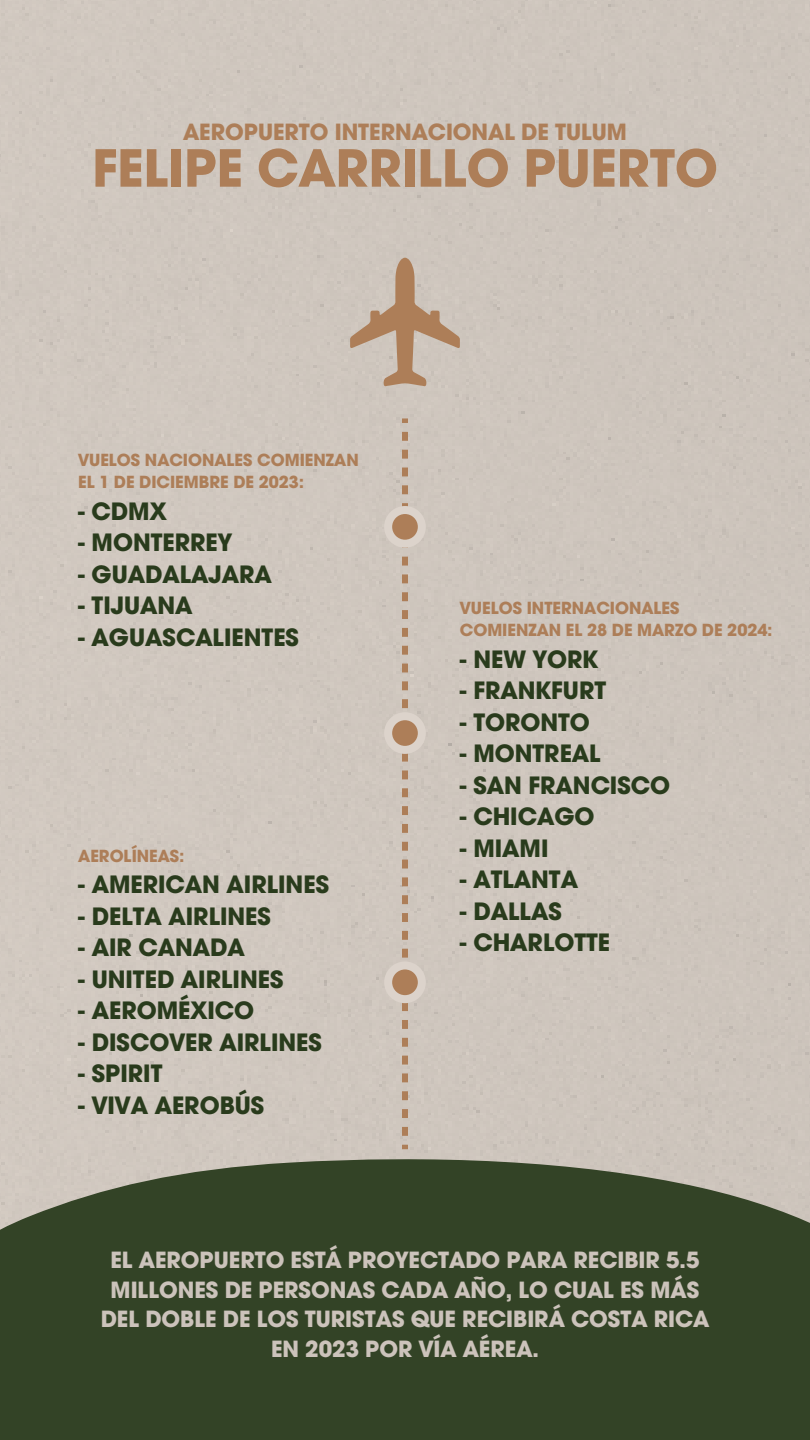
<style>
.page{position:relative;width:810px;height:1440px;background:#fff}
.page>*{position:absolute;margin:0;border:0;box-sizing:border-box;transform-origin:0 0}
.t1{font:700 56.25px "Avant Garde Md ITC";color:#ad7e58}
.t2{font:700 26.25px "Avant Garde Md ITC";color:#293b1c}
.t3{font:700 24.53px/29.5px "Avant Garde Md ITC";color:#ccc3bb;text-align:center}
.t4{font:700 24.53px "Avant Garde Md ITC";color:#ad7e58}
.t5{font:700 18.3px/22px "Avant Garde Md ITC";color:#ad7e58}
</style>
<div class="page">
<svg style="left:350px;top:258px;width:110px;height:129px;background:#c4b09e"></svg>
<svg style="left:402px;top:418px;width:6px;height:5px"></svg>
<svg style="left:402px;top:432px;width:6px;height:717px;background:#bda18a"></svg>
<div style="left:384px;top:506px;width:42px;height:42px;background:#dcd3cb;border-radius:50%"></div>
<div style="left:392px;top:514px;width:26px;height:26px;background:#ad7e58;border-radius:50%"></div>
<div style="left:384px;top:712px;width:42px;height:42px;background:#dcd3cb;border-radius:50%"></div>
<div style="left:392px;top:720px;width:26px;height:26px;background:#ad7e58;border-radius:50%"></div>
<svg style="left:0;top:1155px;width:810px;height:285px;background:#3f4d32"></svg>
<div style="left:384px;top:961px;width:42px;height:42px;background:#dcd3cb;border-radius:50%"></div>
<div style="left:392px;top:969px;width:26px;height:26px;background:#ad7e58;border-radius:50%"></div>
<p class="t4" style="left:183px;top:117px;width:445px">AEROPUERTO INTERNACIONAL DE TULUM</p>
<h1 class="t1" style="left:92px;top:134px;width:627px">FELIPE CARRILLO PUERTO</h1>
<p class="t5" style="left:78px;top:449px;width:282px">VUELOS NACIONALES COMIENZAN<br>EL 1 DE DICIEMBRE DE 2023:</p>
<p class="t2" style="left:78px;top:495px;width:90px">- CDMX</p>
<p class="t2" style="left:78px;top:526px;width:156px">- MONTERREY</p>
<p class="t2" style="left:78px;top:558px;width:195px">- GUADALAJARA</p>
<p class="t2" style="left:78px;top:589px;width:116px">- TIJUANA</p>
<p class="t2" style="left:78px;top:621px;width:223px">- AGUASCALIENTES</p>
<p class="t5" style="left:78px;top:844px;width:107px">AEROLÍNEAS:</p>
<p class="t2" style="left:78px;top:869px;width:252px">- AMERICAN AIRLINES</p>
<p class="t2" style="left:78px;top:900px;width:194px">- DELTA AIRLINES</p>
<p class="t2" style="left:78px;top:932px;width:168px">- AIR CANADA</p>
<p class="t2" style="left:78px;top:963px;width:207px">- UNITED AIRLINES</p>
<p class="t2" style="left:78px;top:995px;width:177px">- AEROMÉXICO</p>
<p class="t2" style="left:78px;top:1026px;width:245px">- DISCOVER AIRLINES</p>
<p class="t2" style="left:78px;top:1058px;width:86px">- SPIRIT</p>
<p class="t2" style="left:78px;top:1089px;width:188px">- VIVA AEROBÚS</p>
<p class="t5" style="left:460px;top:597px;width:314px">VUELOS INTERNACIONALES<br>COMIENZAN EL 28 DE MARZO DE 2024:</p>
<p class="t2" style="left:460px;top:643px;width:140px">- NEW YORK</p>
<p class="t2" style="left:460px;top:674px;width:148px">- FRANKFURT</p>
<p class="t2" style="left:460px;top:706px;width:132px">- TORONTO</p>
<p class="t2" style="left:460px;top:737px;width:142px">- MONTREAL</p>
<p class="t2" style="left:460px;top:769px;width:212px">- SAN FRANCISCO</p>
<p class="t2" style="left:460px;top:800px;width:136px">- CHICAGO</p>
<p class="t2" style="left:460px;top:832px;width:90px">- MIAMI</p>
<p class="t2" style="left:460px;top:863px;width:120px">- ATLANTA</p>
<p class="t2" style="left:460px;top:895px;width:104px">- DALLAS</p>
<p class="t2" style="left:460px;top:926px;width:152px">- CHARLOTTE</p>
<p class="t3" style="left:101px;top:1245px;width:610px">EL AEROPUERTO ESTÁ PROYECTADO PARA RECIBIR 5.5<br>MILLONES DE PERSONAS CADA AÑO, LO CUAL ES MÁS DEL DOBLE DE LOS TURISTAS QUE RECIBIRÁ COSTA RICA EN 2023 POR VÍA AÉREA.</p>
</div>
